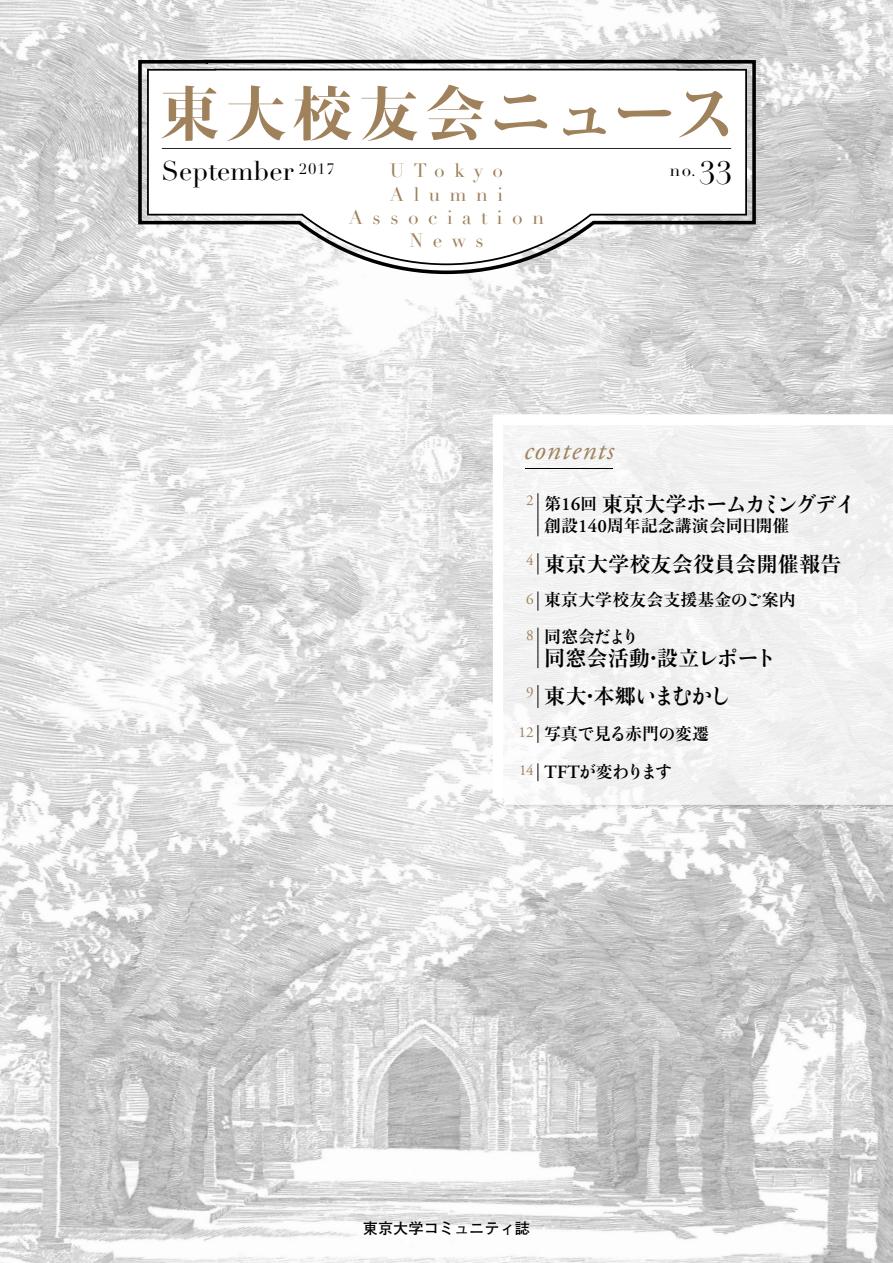
<style>
.page{position:relative;width:893px;height:1263px;background:#fff}
.page>*{position:absolute;margin:0;border:0;box-sizing:border-box;transform-origin:0 0}
.t1{font:59.55px "Kocho Std Heavy 90 pv RKSJ H";letter-spacing:.11em;color:#9f815c}
.t2{font:italic 27.6px "Adobe Garamond";letter-spacing:.05em;color:#9f815c}
.t3{font:26.55px "Didot LH";color:#000}
.t4{font:21.3px "Ryumin Pro Bold 90 pv RKSJ H";color:#000}
.t5{font:21.3px "Yutuki 36 PK Std W6 90 pv RKSJ H";letter-spacing:-.09em;color:#000}
.t6{font:19.2px/23.4px "Didot LH";letter-spacing:.5em;color:#9f815c;text-align:center}
.t7{font:16.95px/36.2px "Ryumin Pro Bold 90 pv RKSJ H";color:#000}
.t8{font:16.95px "Yutuki 36 PK Std W6 90 pv RKSJ H";color:#000}
.t9{font:16.95px "Didot LH";color:#000}
.t10{font:15.15px "Futo Go B101 Pro Bold 90 pv RKSJ H";color:#000}
.t11{font:15.15px "Adobe Garamond Pro";color:#9f815c}
.s1{font-size:31.95px}
.s2{font-family:"Ryumin Pro Bold 90 pv RKSJ H";font-size:16.95px}
.s3{font-family:"Adobe Garamond Pro";font-weight:600;font-size:18.75px}
.s4{font-family:"Ryumin Pro Bold 90 pv RKSJ H"}
.s5{font-family:"Yutuki 36 PK Std W6 90 pv RKSJ H"}
</style>
<div class="page">
<img style="left:0;top:0;width:893px;height:1263px">
<img style="left:544px;top:805px;width:349px;height:4px">
<div style="left:504px;top:425px;width:298px;height:282px;background:#f3f3f3"></div>
<img style="left:802px;top:425px;width:91px;height:380px">
<img style="left:504px;top:707px;width:302px;height:98px">
<svg style="left:136px;top:58px;width:622px;height:218px"></svg>
<svg style="left:149px;top:70px;width:596px;height:193px"></svg>
<svg style="left:162px;top:148px;width:569px;height:1px"></svg>
<hr style="left:525px;top:468px;width:87px;height:1px;background:#000">
<hr style="left:538px;top:493px;width:1px;height:43px;background:#000">
<svg style="left:538px;top:591px;width:1px;height:20px"></svg>
<hr style="left:538px;top:628px;width:1px;height:40px;background:#000">
<svg style="left:538px;top:685px;width:1px;height:23px"></svg>
<svg style="left:538px;top:553px;width:1px;height:21px"></svg>
<svg style="left:538px;top:725px;width:1px;height:18px"></svg>
<svg style="left:538px;top:763px;width:1px;height:18px"></svg>
<p class="t1" style="left:160px;top:91px;width:576px">東大校友会ニュース</p>
<p class="t3" style="left:162px;top:159px;width:174px">September <sup>2017</sup></p>
<p class="t6" style="left:349px;top:161px;width:197px">UTokyo<br>Alumni<br>Association<br>News</p>
<p class="t9" style="left:670px;top:163px;width:64px">no.<span class="s1">33</span></p>
<p class="t2" style="left:524px;top:439px;width:91px">contents</p>
<p class="t11" style="left:526px;top:491px;width:9px">2</p>
<p class="t5" style="left:544px;top:496px;width:314px"><span class="s2">第</span><span class="s3">16</span><span class="s2">回</span><span class="s4">東京大学</span>ホームカミングデイ</p>
<p class="t7" style="left:544px;top:509px;width:247px">創設<span class="s3">140</span>周年記念講演会同日開催</p>
<p class="t4" style="left:526px;top:556px;width:317px"><sup>4</sup> 東京大学校友会役員会開催報告</p>
<p class="t7" style="left:544px;top:584px;width:253px;text-indent:-18px"><sup>6</sup> 東京大学校友会支援基金<span class="s5">のご</span>案内同窓会<span class="s5">だより</span></p>
<p class="t4" style="left:544px;top:649px;width:234px">同窓会活動・設立<span class="s5">レポート</span></p>
<p class="t11" style="left:526px;top:626px;width:9px">8</p>
<p class="t4" style="left:526px;top:688px;width:206px"><sup>9</sup> 東大・本郷<span class="s5">いまむかし</span></p>
<p class="t7" style="left:519px;top:718px;width:192px"><sup>12</sup> 写真<span class="s5">で</span>見<span class="s5">る</span>赤門<span class="s5">の</span>変遷</p>
<p class="t8" style="left:519px;top:765px;width:154px"><sup>14</sup> <span class="s3">TFT</span>が<span class="s4">変</span>わります</p>
<p class="t10" style="left:363px;top:1222px;width:169px">東京大学コミュニティ誌</p>
</div>
